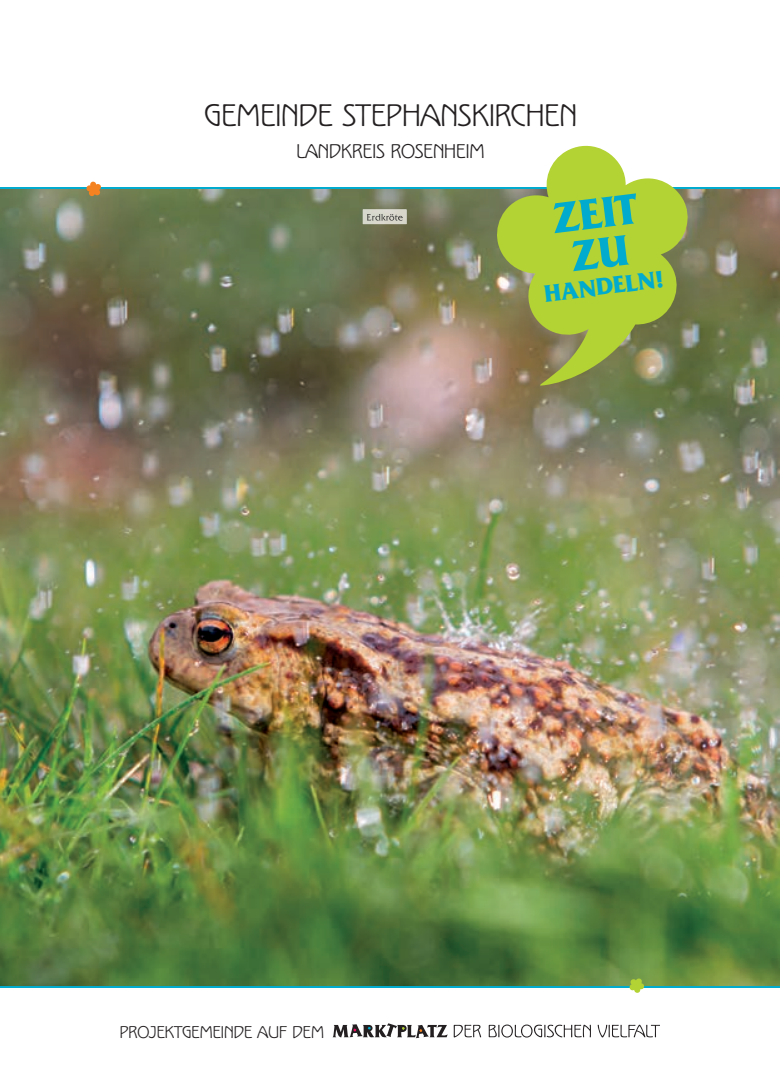
<style>
.page{position:relative;width:780px;height:1081px;background:#fff}
.page>*{position:absolute;margin:0;border:0;box-sizing:border-box;transform-origin:0 0}
.t1{font:700 45px/40px "Friz Quadrata";color:#00abcd;text-align:center}
.t2{font:27.5px "Kolo LP";color:#231f20}
.t3{font:700 25px "Friz Quadrata";color:#00abcd}
.t4{font:17.5px "Kolo LP";color:#231f20}
.t5{font:15px "Kolo LP";color:#231f20}
</style>
<div class="page">
<img style="left:0;top:189px;width:780px;height:796px">
<hr style="left:0;top:188px;width:780px;height:1px;background:#00abcd">
<hr style="left:0;top:985px;width:780px;height:2px;background:#00abcd">
<svg style="left:86px;top:181px;width:15px;height:15px"></svg>
<svg style="left:629px;top:978px;width:15px;height:15px"></svg>
<svg style="left:491px;top:145px;width:202px;height:241px;background:#aabb57"></svg>
<svg style="left:453px;top:1025px;width:28px;height:12px"></svg>
<svg style="left:488px;top:1024px;width:103px;height:13px"></svg>
<svg style="left:597px;top:1024px;width:63px;height:13px"></svg>
<svg style="left:332px;top:1023px;width:115px;height:15px"></svg>
<img style="left:363px;top:209px;width:43px;height:15px">
<img style="left:367px;top:214px;width:36px;height:7px">
<p class="t2" style="left:204px;top:101px;width:374px">GEMEINDE STEPHANSKIRCHEN</p>
<p class="t4" style="left:296px;top:142px;width:189px">LANDKREIS ROSENHEIM</p>
<h1 class="t1" style="left:551px;top:203px;width:87px;rotate:-7deg">ZEIT<br>ZU</h1>
<p class="t3" style="left:543px;top:285px;width:121px;rotate:-7deg">HANDELN!</p>
<p class="t5" style="left:120px;top:1023px;width:205px">PROJEKTGEMEINDE AUF DEM</p>
</div>
